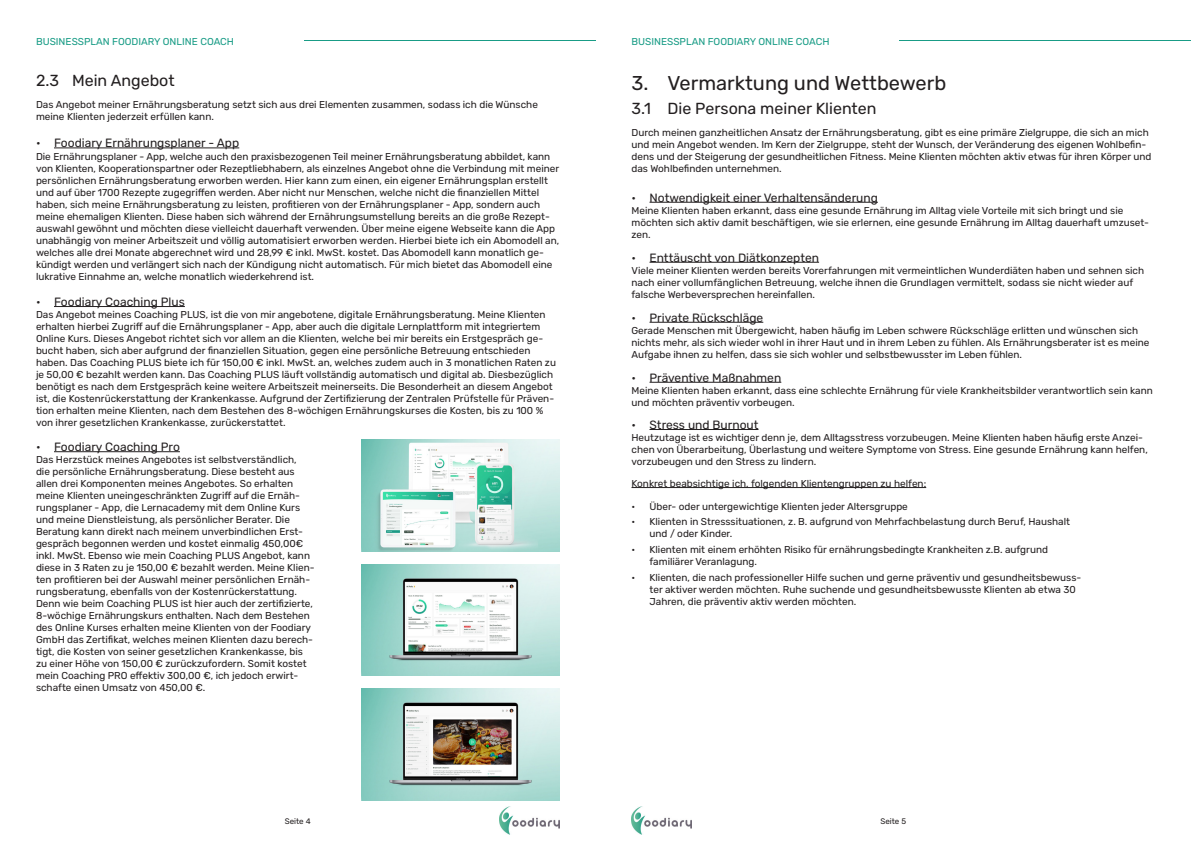
<style>
.page{position:relative;width:1191px;height:842px;background:#fff}
.page>*{position:absolute;margin:0;border:0;box-sizing:border-box;transform-origin:0 0}
.t1{font:20px "Rubik";color:#231f20}
.t2{font:16px "Rubik";color:#231f20}
.t3{font:12px "Rubik";color:#231f20}
.t4{font:10px/12px "Rubik";color:#231f20}
.t5{font:10px "Rubik";color:#199c86}
.t6{font:8px "Rubik";color:#231f20}
</style>
<div class="page">
<hr style="left:649px;top:202px;width:229px;height:1px;background:#231f20">
<hr style="left:649px;top:262px;width:170px;height:1px;background:#231f20">
<hr style="left:649px;top:322px;width:114px;height:1px;background:#231f20">
<hr style="left:649px;top:382px;width:132px;height:1px;background:#231f20">
<hr style="left:649px;top:429px;width:109px;height:1px;background:#231f20">
<hr style="left:631px;top:487px;width:295px;height:1px;background:#231f20">
<hr style="left:899px;top:41px;width:292px;height:1px;background:#199c86">
<img style="left:631px;top:806px;width:61px;height:28px">
<img style="left:499px;top:806px;width:60px;height:28px">
<img style="left:361px;top:440px;width:198px;height:111px">
<hr style="left:54px;top:148px;width:185px;height:1px;background:#231f20">
<hr style="left:54px;top:306px;width:131px;height:1px;background:#231f20">
<hr style="left:54px;top:451px;width:126px;height:1px;background:#231f20">
<img style="left:361px;top:689px;width:198px;height:111px">
<img style="left:361px;top:564px;width:198px;height:112px">
<hr style="left:304px;top:41px;width:291px;height:1px;background:#199c86">
<p class="t5" style="left:36px;top:36px;width:200px">BUSINESSPLAN FOODIARY ONLINE COACH</p>
<p class="t2" style="left:36px;top:71px;width:140px">2.3 Mein Angebot</p>
<p class="t4" style="left:36px;top:99px;width:503px">Das Angebot meiner Ernährungsberatung setzt sich aus drei Elementen zusammen, sodass ich die Wünsche meine Klienten jederzeit erfüllen kann.</p>
<p class="t4" style="left:36px;top:150px;width:525px">Die Ernährungsplaner - App, welche auch den praxisbezogenen Teil meiner Ernährungsberatung abbildet, kann von Klienten, Kooperationspartner oder Rezeptliebhabern, als einzelnes Angebot ohne die Verbindung mit meiner persönlichen Ernährungsberatung erworben werden. Hier kann zum einen, ein eigener Ernährungsplan erstellt und auf über 1700 Rezepte zugegriffen werden. Aber nicht nur Menschen, welche nicht die finanziellen Mittel haben, sich meine Ernährungsberatung zu leisten, profitieren von der Ernährungsplaner - App, sondern auch meine ehemaligen Klienten. Diese haben sich während der Ernährungsumstellung bereits an die große Rezept&shy;auswahl gewöhnt und möchten diese vielleicht dauerhaft verwenden. Über meine eigene Webseite kann die App unabhängig von meiner Arbeitszeit und völlig automatisiert erworben werden. Hierbei biete ich ein Abomodell an, welches alle drei Monate abgerechnet wird und 28,99 € inkl. MwSt. kostet. Das Abomodell kann monatlich ge&shy;kündigt werden und verlängert sich nach der Kündigung nicht automatisch. Für mich bietet das Abomodell eine lukrative Einnahme an, welche monatlich wiederkehrend ist.</p>
<p class="t3" style="left:36px;top:136px;width:205px">• Foodiary Ernährungsplaner - App</p>
<p class="t3" style="left:36px;top:295px;width:150px">• Foodiary Coaching Plus</p>
<p class="t4" style="left:36px;top:309px;width:521px">Das Angebot meines Coaching PLUS, ist die von mir angebotene, digitale Ernährungsberatung. Meine Klienten erhalten hierbei Zugriff auf die Ernährungsplaner - App, aber auch die digitale Lernplattform mit integriertem Online Kurs. Dieses Angebot richtet sich vor allem an die Klienten, welche bei mir bereits ein Erstgespräch ge&shy;bucht haben, sich aber aufgrund der finanziellen Situation, gegen eine persönliche Betreuung entschieden haben. Das Coaching PLUS biete ich für 150,00 € inkl. MwSt. an, welches zudem auch in 3 monatlichen Raten zu je 50,00 € bezahlt werden kann. Das Coaching PLUS läuft vollständig automatisch und digital ab. Diesbezüglich benötigt es nach dem Erstgespräch keine weitere Arbeitszeit meinerseits. Die Besonderheit an diesem Angebot ist, die Kostenrückerstattung der Krankenkasse. Aufgrund der Zertifizierung der Zentralen Prüfstelle für Präven&shy;tion erhalten meine Klienten, nach dem Bestehen des 8-wöchigen Ernährungskurses die Kosten, bis zu 100 % von ihrer gesetzlichen Krankenkasse, zurückerstattet.</p>
<p class="t3" style="left:36px;top:440px;width:145px">• Foodiary Coaching Pro</p>
<p class="t4" style="left:36px;top:454px;width:280px">Das Herzstück meines Angebotes ist selbstverständlich,<br>die persönliche Ernährungsberatung. Diese besteht aus allen drei Komponenten meines Angebotes. So erhalten meine Klienten uneingeschränkten Zugriff auf die Ernäh&shy;rungsplaner - App, die Lernacademy mit dem Online Kurs und meine Dienstleistung, als persönlicher Berater. Die Beratung kann direkt nach meinem unverbindlichen Erst&shy;gespräch begonnen werden und kostet einmalig 450,00€ inkl. MwSt. Ebenso wie mein Coaching PLUS Angebot, kann diese in 3 Raten zu je 150,00 € bezahlt werden. Meine Klien&shy;ten profitieren bei der Auswahl meiner persönlichen Ernäh&shy;rungsberatung, ebenfalls von der Kostenrückerstattung.<br>Denn wie beim Coaching PLUS ist hier auch der zertifizierte, 8-wöchige Ernährungskurs enthalten. Nach dem Bestehen des Online Kurses erhalten meine Klienten von der Foodiary GmbH das Zertifikat, welches meinen Klienten dazu berech&shy;tigt, die Kosten von seiner gesetzlichen Krankenkasse, bis zu einer Höhe von 150,00 € zurückzufordern. Somit kostet mein Coaching PRO effektiv 300,00 €, ich jedoch erwirt&shy;schafte einen Umsatz von 450,00 €.</p>
<p class="t6" style="left:285px;top:817px;width:27px">Seite 4</p>
<p class="t5" style="left:631px;top:36px;width:200px">BUSINESSPLAN FOODIARY ONLINE COACH</p>
<p class="t1" style="left:631px;top:71px;width:316px">3. Vermarktung und Wettbewerb</p>
<p class="t2" style="left:631px;top:99px;width:246px">3.1 Die Persona meiner Klienten</p>
<p class="t4" style="left:631px;top:127px;width:521px">Durch meinen ganzheitlichen Ansatz der Ernährungsberatung, gibt es eine primäre Zielgruppe, die sich an mich und mein Angebot wenden. Im Kern der Zielgruppe, steht der Wunsch, der Veränderung des eigenen Wohlbefin&shy;dens und der Steigerung der gesundheitlichen Fitness. Meine Klienten möchten aktiv etwas für ihren Körper und das Wohlbefinden unternehmen.</p>
<p class="t3" style="left:631px;top:191px;width:248px">• Notwendigkeit einer Verhaltensänderung</p>
<p class="t4" style="left:631px;top:205px;width:519px">Meine Klienten haben erkannt, dass eine gesunde Ernährung im Alltag viele Vorteile mit sich bringt und sie möchten sich aktiv damit beschäftigen, wie sie erlernen, eine gesunde Ernährung im Alltag dauerhaft umzuset&shy;zen.</p>
<p class="t3" style="left:631px;top:251px;width:189px">• Enttäuscht von Diätkonzepten</p>
<p class="t4" style="left:631px;top:265px;width:514px">Viele meiner Klienten werden bereits Vorerfahrungen mit vermeintlichen Wunderdiäten haben und sehnen sich nach einer vollumfänglichen Betreuung, welche ihnen die Grundlagen vermittelt, sodass sie nicht wieder auf falsche Werbeversprechen hereinfallen.</p>
<p class="t3" style="left:631px;top:311px;width:133px">• Private Rückschläge</p>
<p class="t4" style="left:631px;top:325px;width:519px">Gerade Menschen mit Übergewicht, haben häufig im Leben schwere Rückschläge erlitten und wünschen sich nichts mehr, als sich wieder wohl in ihrer Haut und in ihrem Leben zu fühlen. Als Ernährungsberater ist es meine<br>Aufgabe ihnen zu helfen, dass sie sich wohler und selbstbewusster im Leben fühlen.</p>
<p class="t3" style="left:631px;top:371px;width:151px">• Präventive Maßnahmen</p>
<p class="t4" style="left:631px;top:385px;width:523px">Meine Klienten haben erkannt, dass eine schlechte Ernährung für viele Krankheitsbilder verantwortlich sein kann und möchten präventiv vorbeugen.</p>
<p class="t3" style="left:631px;top:418px;width:128px">• Stress und Burnout</p>
<p class="t4" style="left:631px;top:432px;width:518px">Heutzutage ist es wichtiger denn je, dem Alltagsstress vorzubeugen. Meine Klienten haben häufig erste Anzei&shy;chen von Überarbeitung, Überlastung und weitere Symptome von Stress. Eine gesunde Ernährung kann helfen, vorzubeugen und den Stress zu lindern.</p>
<p class="t4" style="left:631px;top:478px;width:296px">Konkret beabsichtige ich, folgenden Klientengruppen zu helfen:</p>
<p class="t4" style="left:631px;top:500px;width:278px">• Über- oder untergewichtige Klienten jeder Altersgruppe</p>
<p class="t4" style="left:649px;top:516px;width:422px;text-indent:-18px">• Klienten in Stresssituationen, z. B. aufgrund von Mehrfachbelastung durch Beruf, Haushalt und / oder Kinder.</p>
<p class="t4" style="left:649px;top:543px;width:400px;text-indent:-18px">• Klienten mit einem erhöhten Risiko für ernährungsbedingte Krankheiten z.B. aufgrund familiärer Veranlagung.</p>
<p class="t4" style="left:649px;top:572px;width:433px;text-indent:-18px">• Klienten, die nach professioneller Hilfe suchen und gerne präventiv und gesundheitsbewuss&shy;ter aktiver werden möchten. Ruhe suchende und gesundheitsbewusste Klienten ab etwa 30<br>Jahren, die präventiv aktiv werden möchten.</p>
<p class="t6" style="left:880px;top:817px;width:27px">Seite 5</p>
</div>
